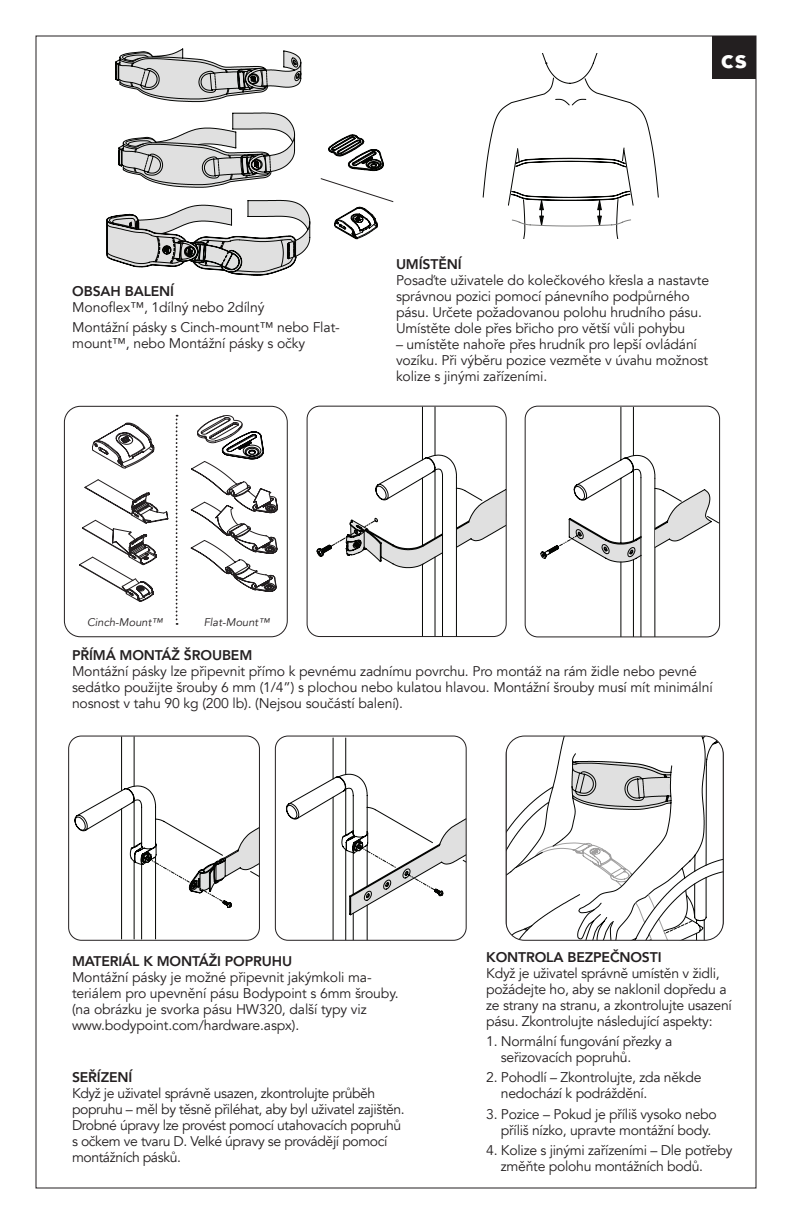
<style>
.page{position:relative;width:792px;height:1224px;background:#fff}
.page>*{position:absolute;margin:0;border:0;box-sizing:border-box;transform-origin:0 0}
.t1{font:900 26px "Avenir";color:#fff}
.monoflex_body{font:14px/16px "Avenir";letter-spacing:-.01em;color:#231f20}
.monoflex_body-2{font:14px/16px "Avenir";letter-spacing:-.03em;color:#231f20}
.Monoflex_sub{font:800 14px "Avenir";letter-spacing:-.01em;color:#231f20}
.body_copy{font:italic 11.2px "Avenir";color:#231f20}
</style>
<div class="page">
<div style="left:712px;top:36px;width:44px;height:43px;background:#231f20"></div>
<svg style="left:106px;top:215px;width:186px;height:61px"></svg>
<svg style="left:115px;top:48px;width:187px;height:33px"></svg>
<svg style="left:119px;top:62px;width:256px;height:204px"></svg>
<svg style="left:328px;top:134px;width:56px;height:37px"></svg>
<svg style="left:320px;top:177px;width:74px;height:62px"></svg>
<svg style="left:483px;top:54px;width:176px;height:185px"></svg>
<div style="left:64px;top:406px;width:224px;height:231px;border:1px solid #231f20;border-radius:16px"></div>
<svg style="left:79px;top:415px;width:199px;height:210px"></svg>
<svg style="left:316px;top:545px;width:12px;height:12px"></svg>
<svg style="left:345px;top:406px;width:161px;height:231px"></svg>
<div style="left:307px;top:406px;width:200px;height:231px;border:1px solid #231f20;border-radius:13px"></div>
<svg style="left:525px;top:406px;width:195px;height:231px"></svg>
<div style="left:525px;top:406px;width:195px;height:231px;border:1px solid #231f20;border-radius:13px"></div>
<svg style="left:506px;top:736px;width:217px;height:203px"></svg>
<div style="left:506px;top:736px;width:218px;height:205px;border:1px solid #231f20;border-radius:18px"></div>
<svg style="left:69px;top:736px;width:190px;height:203px"></svg>
<div style="left:68px;top:736px;width:192px;height:205px;border:1px solid #231f20;border-radius:13px"></div>
<svg style="left:275px;top:736px;width:191px;height:204px"></svg>
<div style="left:275px;top:736px;width:192px;height:205px;border:1px solid #231f20;border-radius:13px"></div>
<p class="t1" style="left:721px;top:37px;width:28px">cs</p>
<p class="Monoflex_sub" style="left:72px;top:280px;width:103px">OBSAH BALENÍ</p>
<p class="monoflex_body" style="left:72px;top:299px;width:194px">Monoflex™, 1dílný nebo 2dílný</p>
<p class="monoflex_body" style="left:72px;top:320px;width:269px">Montážní pásky s Cinch-mount™ nebo Flat&shy;mount™, nebo Montážní pásky s očky</p>
<p class="Monoflex_sub" style="left:396px;top:254px;width:67px">UMÍSTĚNÍ</p>
<p class="monoflex_body" style="left:396px;top:273px;width:315px">Posaďte uživatele do kolečkového křesla a nastavte správnou pozici pomocí pánevního podpůrného pásu. Určete požadovanou polohu hrudního pásu.<br>Umístěte dole přes břicho pro větší vůli pohybu</p>
<p class="monoflex_body" style="left:396px;top:337px;width:313px">– umístěte nahoře přes hrudník pro lepší ovládání vozíku. Při výběru pozice vezměte v úvahu možnost kolize s jinými zařízeními.</p>
<p class="body_copy" style="left:87px;top:616px;width:77px">Cinch-Mount™</p>
<p class="body_copy" style="left:204px;top:616px;width:67px">Flat-Mount™</p>
<p class="Monoflex_sub" style="left:72px;top:644px;width:182px">PŘÍMÁ MONTÁŽ ŠROUBEM</p>
<p class="monoflex_body" style="left:72px;top:664px;width:642px">Montážní pásky lze připevnit přímo k pevnému zadnímu povrchu. Pro montáž na rám židle nebo pevné sedátko použijte šrouby 6 mm (1/4”) s plochou nebo kulatou hlavou. Montážní šrouby musí mít minimální nosnost v tahu 90 kg (200 lb). (Nejsou součástí balení).</p>
<p class="Monoflex_sub" style="left:72px;top:950px;width:222px">MATERIÁL K MONTÁŽI POPRUHU</p>
<p class="monoflex_body" style="left:72px;top:969px;width:328px">Montážní pásky je možné připevnit jakýmkoli ma&shy;teriálem pro upevnění pásu Bodypoint s 6mm šrouby. (na obrázku je svorka pásu HW320, další typy viz www.bodypoint.com/hardware.aspx).</p>
<p class="Monoflex_sub" style="left:72px;top:1066px;width:62px">SEŘÍZENÍ</p>
<p class="monoflex_body-2" style="left:72px;top:1085px;width:334px">Když je uživatel správně usazen, zkontrolujte průběh popruhu – měl by těsně přiléhat, aby byl uživatel zajištěn.<br>Drobné úpravy lze provést pomocí utahovacích popruhů s očkem ve tvaru D. Velké úpravy se provádějí pomocí montážních pásků.</p>
<p class="Monoflex_sub" style="left:486px;top:946px;width:177px">KONTROLA BEZPEČNOSTI</p>
<p class="monoflex_body" style="left:486px;top:965px;width:247px">Když je uživatel správně umístěn v židli, požádejte ho, aby se naklonil dopředu a ze strany na stranu, a zkontrolujte usazení pásu. Zkontrolujte následující aspekty:</p>
<p class="monoflex_body" style="left:501px;top:1034px;width:173px;text-indent:-15px">1. Normální fungování přezky a seřizovacích popruhů.</p>
<p class="monoflex_body" style="left:501px;top:1070px;width:202px;text-indent:-15px">2. Pohodlí – Zkontrolujte, zda někde nedochází k podráždění.</p>
<p class="monoflex_body" style="left:501px;top:1106px;width:217px;text-indent:-15px">3. Pozice – Pokud je příliš vysoko nebo příliš nízko, upravte montážní body.</p>
<p class="monoflex_body" style="left:501px;top:1143px;width:233px;text-indent:-15px">4. Kolize s jinými zařízeními – Dle potřeby změňte polohu montážních bodů.</p>
</div>
